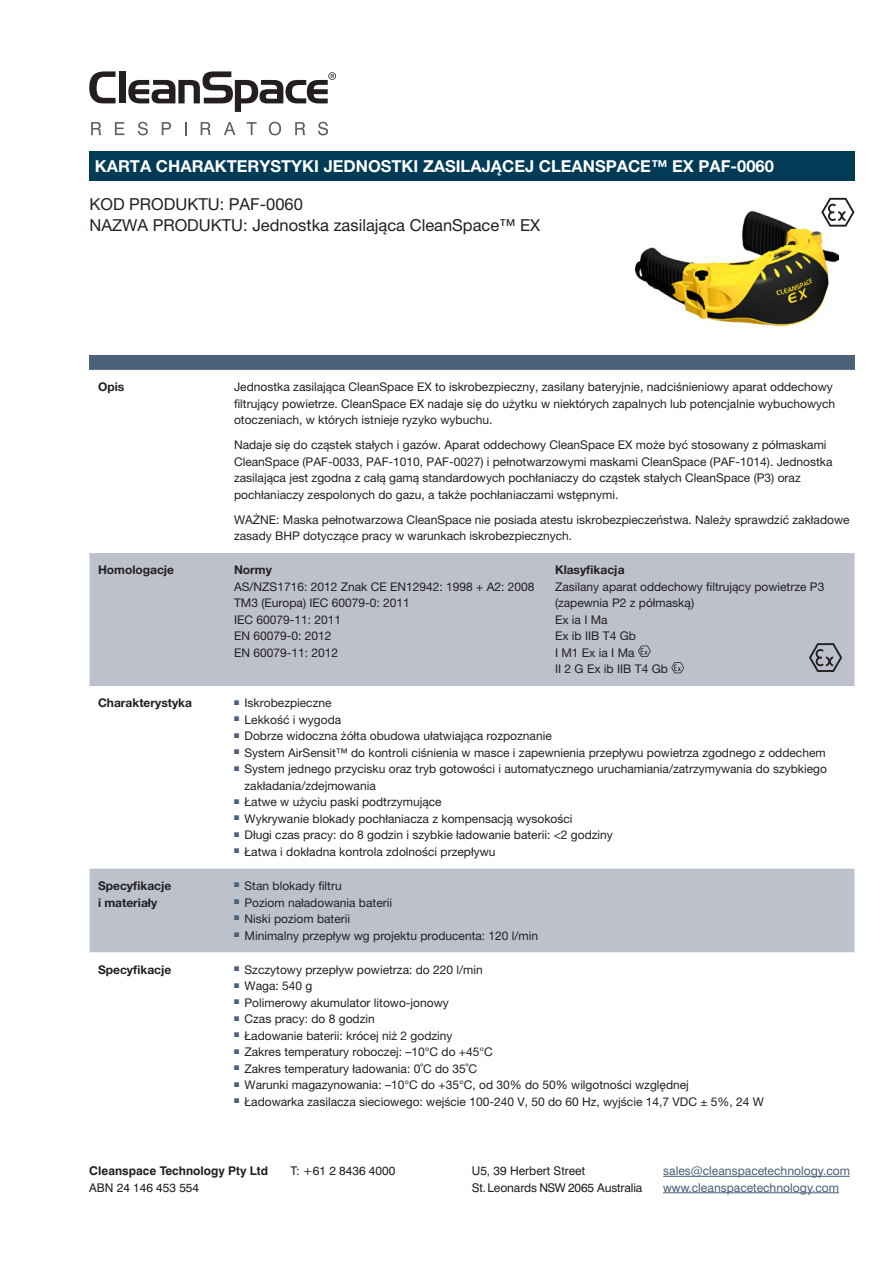
<style>
.page{position:relative;width:893px;height:1263px;background:#fff}
.page>*{position:absolute;margin:0;border:0;box-sizing:border-box;transform-origin:0 0}
.t1{font:16.5px/21px "Helvetica Neue LT Pro";color:#231f20}
.t2{font:700 16.5px "Helvetica Neue LT Pro";color:#fff}
.t3{font:12px/16.5px "Helvetica Neue LT Pro";color:#231f20}
.t4{font:700 12px/16.5px "Helvetica Neue LT Pro";color:#231f20}
.t5{font:12px/16.5px "Swiss 721 BT";color:#231f20}
.t6{font:12px/16.5px "Swiss 721 BT";color:#4b6078}
.t7{font:700 12px "Swiss 721 BT";color:#231f20}
</style>
<div class="page">
<svg style="left:89px;top:71px;width:27px;height:32px"></svg>
<div style="left:119px;top:71px;width:7px;height:32px;background:#231f20"></div>
<svg style="left:128px;top:71px;width:208px;height:41px"></svg>
<svg style="left:91px;top:122px;width:10px;height:13px"></svg>
<svg style="left:115px;top:122px;width:9px;height:13px"></svg>
<svg style="left:138px;top:122px;width:10px;height:13px"></svg>
<svg style="left:162px;top:122px;width:9px;height:13px"></svg>
<svg style="left:185px;top:122px;width:1px;height:13px"></svg>
<svg style="left:201px;top:122px;width:10px;height:13px"></svg>
<svg style="left:224px;top:122px;width:11px;height:13px"></svg>
<svg style="left:247px;top:122px;width:10px;height:13px"></svg>
<svg style="left:269px;top:122px;width:12px;height:13px"></svg>
<svg style="left:295px;top:122px;width:10px;height:13px"></svg>
<svg style="left:318px;top:122px;width:10px;height:13px"></svg>
<hr style="left:663px;top:1176px;width:187px;height:1px;background:#4b6078">
<hr style="left:663px;top:1192px;width:176px;height:1px;background:#4b6078">
<img style="left:635px;top:197px;width:203px;height:130px">
<div style="left:90px;top:151px;width:764px;height:30px;background:#013b56"></div>
<div style="left:90px;top:355px;width:764px;height:15px;background:#4b6078"></div>
<svg style="left:90px;top:553px;width:764px;height:399px;fill:#bcc1cc"></svg>
<svg style="left:638px;top:646px;width:13px;height:11px"></svg>
<svg style="left:671px;top:662px;width:13px;height:11px"></svg>
<svg style="left:821px;top:198px;width:33px;height:29px"></svg>
<svg style="left:809px;top:643px;width:33px;height:29px"></svg>
<h1 class="t2" style="left:95px;top:156px;width:681px">KARTA CHARAKTERYSTYKI JEDNOSTKI ZASILAJĄCEJ CLEANSPACE™ EX PAF-0060</h1>
<h1 class="t1" style="left:90px;top:193px;width:452px">KOD PRODUKTU: PAF-0060<br>NAZWA PRODUKTU: Jednostka zasilająca CleanSpace™ EX</h1>
<p class="t4" style="left:98px;top:378px;width:28px">Opis</p>
<p class="t3" style="left:234px;top:378px;width:603px">Jednostka zasilająca CleanSpace EX to iskrobezpieczny, zasilany bateryjnie, nadciśnieniowy aparat oddechowy filtrujący powietrze. CleanSpace EX nadaje się do użytku w niektórych zapalnych lub potencjalnie wybuchowych otoczeniach, w których istnieje ryzyko wybuchu.</p>
<p class="t3" style="left:234px;top:436px;width:600px">Nadaje się do cząstek stałych i gazów. Aparat oddechowy CleanSpace EX może być stosowany z półmaskami CleanSpace (PAF-0033, PAF-1010, PAF-0027) i pełnotwarzowymi maskami CleanSpace (PAF-1014). Jednostka zasilająca jest zgodna z całą gamą standardowych pochłaniaczy do cząstek stałych CleanSpace (P3) oraz pochłaniaczy zespolonych do gazu, a także pochłaniaczami wstępnymi.</p>
<p class="t3" style="left:234px;top:511px;width:617px">WAŻNE: Maska pełnotwarzowa CleanSpace nie posiada atestu iskrobezpieczeństwa. Należy sprawdzić zakładowe zasady BHP dotyczące pracy w warunkach iskrobezpiecznych.</p>
<p class="t4" style="left:98px;top:561px;width:78px">Homologacje</p>
<p class="t4" style="left:234px;top:561px;width:39px">Normy</p>
<p class="t3" style="left:234px;top:578px;width:302px">AS/NZS1716: 2012 Znak CE EN12942: 1998 + A2: 2008<br>TM3 (Europa) IEC 60079-0: 2011<br>IEC 60079-11: 2011<br>EN 60079-0: 2012<br>EN 60079-11: 2012</p>
<p class="t4" style="left:555px;top:561px;width:71px">Klasyfikacja</p>
<p class="t3" style="left:555px;top:578px;width:271px">Zasilany aparat oddechowy filtrujący powietrze P3 (zapewnia P2 z półmaską)<br>Ex ia I Ma<br>Ex ib IIB T4 Gb<br>I M1 Ex ia I Ma<br>II 2 G Ex ib IIB T4 Gb</p>
<p class="t4" style="left:98px;top:695px;width:96px">Charakterystyka</p>
<p class="t3" style="left:234px;top:695px;width:99px"><sup>■</sup> Iskrobezpieczne</p>
<p class="t3" style="left:234px;top:711px;width:109px"><sup>■</sup> Lekkość i wygoda</p>
<p class="t3" style="left:234px;top:728px;width:319px"><sup>■</sup> Dobrze widoczna żółta obudowa ułatwiająca rozpoznanie</p>
<p class="t3" style="left:234px;top:744px;width:593px"><sup>■</sup> System AirSensit™ do kontroli ciśnienia w masce i zapewnienia przepływu powietrza zgodnego z oddechem</p>
<p class="t3" style="left:245px;top:761px;width:584px;text-indent:-10px"><sup>■</sup> System jednego przycisku oraz tryb gotowości i automatycznego uruchamiania/zatrzymywania do szybkiego zakładania/zdejmowania</p>
<p class="t3" style="left:234px;top:794px;width:209px"><sup>■</sup> Łatwe w użyciu paski podtrzymujące</p>
<p class="t3" style="left:234px;top:810px;width:340px"><sup>■</sup> Wykrywanie blokady pochłaniacza z kompensacją wysokości</p>
<p class="t3" style="left:234px;top:827px;width:380px"><sup>■</sup> Długi czas pracy: do 8 godzin i szybkie ładowanie baterii: &lt;2 godziny</p>
<p class="t3" style="left:234px;top:843px;width:263px"><sup>■</sup> Łatwa i dokładna kontrola zdolności przepływu</p>
<p class="t4" style="left:98px;top:877px;width:75px">Specyfikacje i materiały</p>
<p class="t3" style="left:234px;top:877px;width:109px"><sup>■</sup> Stan blokady filtru</p>
<p class="t3" style="left:234px;top:894px;width:159px"><sup>■</sup> Poziom naładowania baterii</p>
<p class="t3" style="left:234px;top:910px;width:118px"><sup>■</sup> Niski poziom baterii</p>
<p class="t3" style="left:234px;top:927px;width:306px"><sup>■</sup> Minimalny przepływ wg projektu producenta: 120 l/min</p>
<p class="t4" style="left:98px;top:961px;width:75px">Specyfikacje</p>
<p class="t3" style="left:234px;top:961px;width:250px"><sup>■</sup> Szczytowy przepływ powietrza: do 220 l/min</p>
<p class="t3" style="left:234px;top:977px;width:80px"><sup>■</sup> Waga: 540 g</p>
<p class="t3" style="left:234px;top:994px;width:216px"><sup>■</sup> Polimerowy akumulator litowo-jonowy</p>
<p class="t3" style="left:234px;top:1010px;width:142px"><sup>■</sup> Czas pracy: do 8 godzin</p>
<p class="t3" style="left:234px;top:1027px;width:220px"><sup>■</sup> Ładowanie baterii: krócej niż 2 godziny</p>
<p class="t3" style="left:234px;top:1043px;width:260px"><sup>■</sup> Zakres temperatury roboczej: –10°C do +45°C</p>
<p class="t3" style="left:234px;top:1060px;width:244px"><sup>■</sup> Zakres temperatury ładowania: 0˚C do 35˚C</p>
<p class="t3" style="left:234px;top:1076px;width:456px"><sup>■</sup> Warunki magazynowania: –10°C do +35°C, od 30% do 50% wilgotności względnej</p>
<p class="t3" style="left:234px;top:1093px;width:531px"><sup>■</sup> Ładowarka zasilacza sieciowego: wejście 100-240 V, 50 do 60 Hz, wyjście 14,7 VDC ± 5%, 24 W</p>
<p class="t7" style="left:89px;top:1163px;width:180px">Cleanspace Technology Pty Ltd</p>
<p class="t5" style="left:89px;top:1179px;width:111px">ABN 24 146 453 554</p>
<p class="t5" style="left:290px;top:1162px;width:106px">T: +61 2 8436 4000</p>
<p class="t5" style="left:472px;top:1162px;width:172px">U5, 39 Herbert Street<br>St. Leonards NSW 2065 Australia</p>
<p class="t6" style="left:663px;top:1162px;width:188px">sales@cleanspacetechnology.com www.cleanspacetechnology.com</p>
</div>
